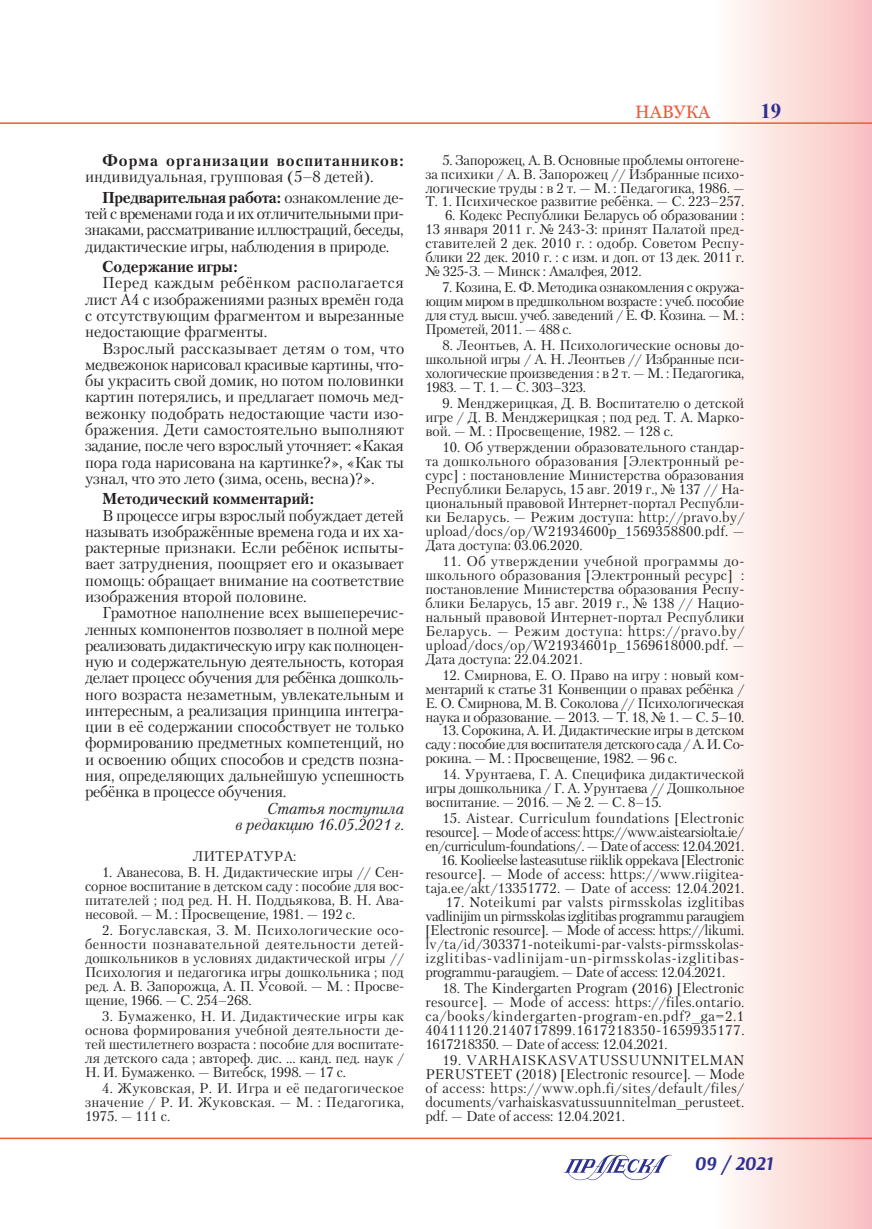
<style>
.page{position:relative;width:872px;height:1229px;background:#fff}
.page>*{position:absolute;margin:0;border:0;box-sizing:border-box;transform-origin:0 0}
.t1{font:700 21px "Times New Roman";color:#2e3092}
.t2{font:italic 700 19.5px "Arsenal";color:#2e3092}
.t3{font:18px "Georgia";color:#f0593e}
.Текст{font:15.75px/16.4px "Petersburg C";letter-spacing:-.01em;color:#231f20;text-align:justify}
.Текст_жирный{font:700 15.75px "Petersburg C";color:#231f20}
.Текст-2{font:italic 15.75px "Petersburg C";color:#231f20}
.Литература{font:13.95px/14px "Petersburg C";letter-spacing:-.01em;color:#231f20;text-align:justify}
.s1{font-weight:700}
</style>
<div class="page">
<div style="left:713px;top:0;width:159px;height:1229px;background:linear-gradient(to right,#fffffa,#f9c0c1)"></div>
<hr style="left:0;top:1137px;width:872px;height:2px;background:#f0593e">
<svg style="left:563px;top:1154px;width:109px;height:26px"></svg>
<hr style="left:0;top:122px;width:872px;height:2px;background:#f0593e">
<p class="Текст" style="left:85px;top:152px;width:320px;text-indent:17px"><span class="s1">Форма организации воспитанников: </span>индивидуальная, групповая (5–8 детей).</p>
<p class="Текст" style="left:85px;top:189px;width:320px;text-indent:17px"><span class="s1">Предварительная работа:</span> ознакомление де&shy;тей с временами года и их отличительными при&shy;знаками, рассматривание иллюстраций, беседы, дидактические игры, наблюдения в природе.</p>
<p class="Текст_жирный" style="left:102px;top:258px;width:137px">Содержание игры:</p>
<p class="Текст" style="left:85px;top:275px;width:320px;text-indent:17px">Перед каждым ребёнком располагается лист А4 с изображениями разных времён года с отсутствующим фрагментом и вырезанные недостающие фрагменты.</p>
<p class="Текст" style="left:85px;top:340px;width:321px;text-indent:17px">Взрослый рассказывает детям о том, что медвежонок нарисовал красивые картины, что&shy;бы украсить свой домик, но потом половинки картин потерялись, и предлагает помочь мед&shy;вежонку подобрать недостающие части изо&shy;бражения. Дети самостоятельно выполняют задание, после чего взрослый уточняет: «Какая пора года нарисована на картинке?», «Как ты узнал, что это лето (зима, осень, весна)?».</p>
<p class="Текст_жирный" style="left:102px;top:490px;width:214px">Методический комментарий:</p>
<p class="Текст" style="left:85px;top:507px;width:320px;text-indent:17px">В процессе игры взрослый побуждает детей называть изображённые времена года и их ха&shy;рактерные признаки. Если ребёнок испыты&shy;вает затруднения, поощряет его и оказывает помощь: обращает внимание на соответствие изображения второй половине.</p>
<p class="Текст" style="left:85px;top:604px;width:321px;text-indent:17px">Грамотное наполнение всех вышеперечис&shy;ленных компонентов позволяет в полной мере реализовать дидактическую игру как полноцен&shy;ную и содержательную деятельность, которая делает процесс обучения для ребёнка дошколь&shy;ного возраста незаметным, увлекательным и интересным, а реализация принципа интегра&shy;ции в её содержании способствует не только формированию предметных компетенций, но и освоению общих способов и средств позна&shy;ния, определяющих дальнейшую успешность ребёнка в процессе обучения.</p>
<p class="Текст-2" style="left:267px;top:799px;width:139px">Статья поступила</p>
<p class="Текст-2" style="left:236px;top:816px;width:170px">в редакцию 16.05.2021 г.</p>
<p class="Литература" style="left:193px;top:849px;width:22px">Литература</p>
<p class="Литература" style="left:293px;top:849px;width:5px">:</p>
<p class="Литература" style="left:85px;top:865px;width:321px;text-indent:17px">1. Аванесова, В. Н. Дидактические игры // Сен&shy;сорное воспитание в детском саду : пособие для вос&shy;питателей ; под ред. Н. Н. Поддьякова, В. Н. Ава&shy;несовой. — М. : Просвещение, 1981. — 192 с.</p>
<p class="Литература" style="left:85px;top:923px;width:321px;text-indent:17px">2. Богуславская, З. М. Психологические осо&shy;бенности познавательной деятельности детей&shy;дошкольников в условиях дидактической игры // Психология и педагогика игры дошкольника ; под ред. А. В. Запорожца, А. П. Усовой. — М. : Просве&shy;щение, 1966. — С. 254–268.</p>
<p class="Литература" style="left:85px;top:1009px;width:320px;text-indent:17px">3. Бумаженко, Н. И. Дидактические игры как основа формирования учебной деятельности де&shy;тей шестилетнего возраста : пособие для воспитате&shy;ля детского сада ; автореф. дис. … канд. пед. наук / Н. И. Бумаженко. — Витебск, 1998. — 17 с.</p>
<p class="Литература" style="left:85px;top:1081px;width:320px;text-indent:17px">4. Жуковская, Р. И. Игра и её педагогическое значение / Р. И. Жуковская. — М. : Педагогика, 1975. — 111 с.</p>
<p class="t3" style="left:635px;top:101px;width:76px">навука</p>
<h1 class="t1" style="left:760px;top:97px;width:22px">19</h1>
<p class="Литература" style="left:425px;top:153px;width:321px;text-indent:17px">5. Запорожец, А. В. Основные проблемы онтогене&shy;за психики / А. В. Запорожец // Избранные психо&shy;логические труды : в 2 т. — М. : Педагогика, 1986. — Т. 1. Психическое развитие ребёнка. — С. 223–257.</p>
<p class="Литература" style="left:425px;top:208px;width:320px;text-indent:20px">6. Кодекс Республики Беларусь об образовании :<br>13 января 2011 г. № 243-З: принят Палатой пред&shy;ставителей 2 дек. 2010 г. : одобр. Советом Респу&shy;блики 22 дек. 2010 г. : с изм. и доп. от 13 дек. 2011 г. № 325-З. — Минск : Амалфея, 2012.</p>
<p class="Литература" style="left:425px;top:280px;width:320px;text-indent:17px">7. Козина, Е. Ф. Методика ознакомления с окружа&shy;ющим миром в предшкольном возрасте : учеб. пособие для студ. высш. учеб. заведений / Е. Ф. Козина. — М. :<br>Прометей, 2011. — 488 с.</p>
<p class="Литература" style="left:425px;top:338px;width:320px;text-indent:17px">8. Леонтьев, А. Н. Психологические основы до&shy;школьной игры / А. Н. Леонтьев // Избранные пси&shy;хологические произведения : в 2 т. — М. : Педагогика, 1983. — Т. 1. — С. 303–323.</p>
<p class="Литература" style="left:425px;top:396px;width:320px;text-indent:17px">9. Менджерицкая, Д. В. Воспитателю о детской игре / Д. В. Менджерицкая ; под ред. Т. А. Марко&shy;вой. — М. : Просвещение, 1982. — 128 с.</p>
<p class="Литература" style="left:425px;top:440px;width:321px;text-indent:17px">10. Об утверждении образовательного стандар&shy;та дошкольного образования [Электронный ре&shy;сурс] : постановление Министерства образования Республики Беларусь, 15 авг. 2019 г., № 137 // На&shy;циональный правовой Интернет-портал Республи&shy;ки Беларусь. — Режим доступа: http://pravo.by/ upload/docs/op/W21934600p_1569358800.pdf. — Дата доступа: 03.06.2020.</p>
<p class="Литература" style="left:425px;top:554px;width:320px;text-indent:17px">11. Об утверждении учебной программы до&shy;школьного образования [Электронный ресурс] : постановление Министерства образования Респу&shy;блики Беларусь, 15 авг. 2019 г., № 138 // Нацио&shy;нальный правовой Интернет-портал Республики Беларусь. — Режим доступа: https://pravo.by/ upload/docs/op/W21934601p_1569618000.pdf. — Дата доступа: 22.04.2021.</p>
<p class="Литература" style="left:425px;top:668px;width:320px;text-indent:17px">12. Смирнова, Е. О. Право на игру : новый ком&shy;ментарий к статье 31 Конвенции о правах ребёнка / Е. О. Смирнова, М. В. Соколова // Психологическая наука и образование. — 2013. — Т. 18, № 1. — С. 5–10.</p>
<p class="Литература" style="left:425px;top:723px;width:320px;text-indent:16px">13. Сорокина, А. И. Дидактические игры в детском саду : пособие для воспитателя детского сада / А. И. Со&shy;рокина. — М. : Просвещение, 1982. — 96 с.</p>
<p class="Литература" style="left:425px;top:767px;width:321px;text-indent:17px">14. Урунтаева, Г. А. Специфика дидактической игры дошкольника / Г. А. Урунтаева // Дошкольное воспитание. — 2016. — № 2. — С. 8–15.</p>
<p class="Литература" style="left:425px;top:811px;width:320px;text-indent:17px">15. Aistear. Curriculum foundations [Electronic resource]. — Mode of access: https://www.aistearsiolta.ie/ en/curriculum-foundations/. — Date of access: 12.04.2021.</p>
<p class="Литература" style="left:425px;top:853px;width:320px;text-indent:15px">16. Koolieelse lasteasutuse riiklik oppekava [Electronic resource]. — Mode of access: https://www.riigitea&shy;taja.ee/akt/13351772. — Date of access: 12.04.2021.</p>
<p class="Литература" style="left:425px;top:895px;width:321px;text-indent:20px">17. Noteikumi par valsts pirmsskolas izglitibas vadlinijim un pirmsskolas izglitibas programmu paraugiem [Electronic resource]. — Mode of access: https://likumi. lv/ta/id/303371-noteikumi-par-valsts-pirmsskolas&shy;izglitibas-vadlinijam-un-pirmsskolas-izglitibas&shy;programmu-paraugiem. — Date of access: 12.04.2021.</p>
<p class="Литература" style="left:425px;top:981px;width:321px;text-indent:17px">18. The Kindergarten Program (2016) [Electronic resource]. — Mode of access: https://files.ontario. ca/books/kindergarten-program-en.pdf?_ga=2.1<br>40411120.2140717899.1617218350-1659935177.<br>1617218350. — Date of access: 12.04.2021.</p>
<p class="Литература" style="left:425px;top:1053px;width:321px;text-indent:17px">19. VARHAISKASVATUSSUUNNITELMAN PERUSTEET (2018) [Electronic resource]. — Mode of access: https://www.oph.fi/sites/default/files/ documents/varhaiskasvatussuunnitelman_perusteet. pdf. — Date of access: 12.04.2021.</p>
<h2 class="t2" style="left:694px;top:1151px;width:80px">09 / 2021</h2>
</div>
